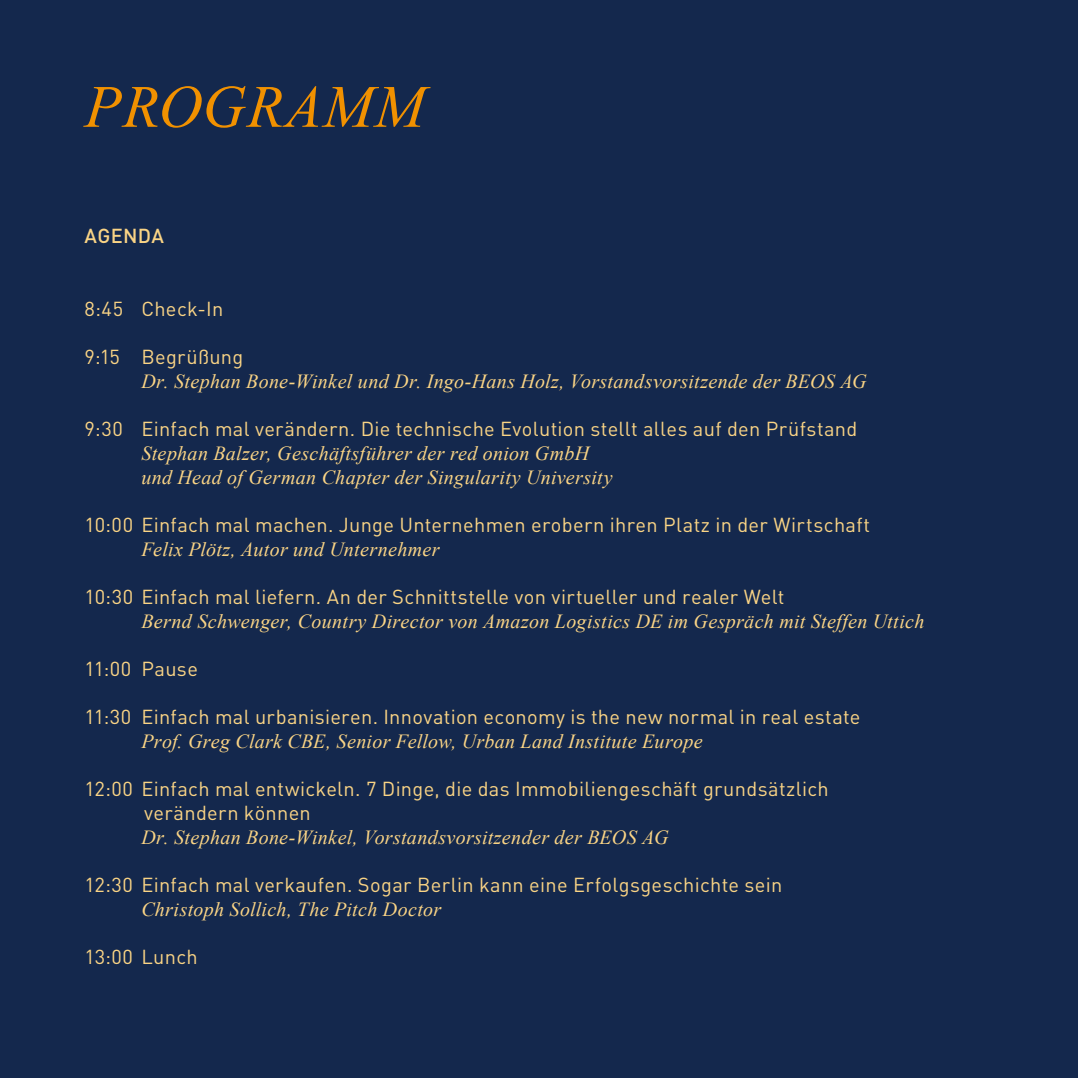
<style>
.page{position:relative;width:1078px;height:1078px;background:#fff}
.page>*{position:absolute;margin:0;border:0;box-sizing:border-box;transform-origin:0 0}
.t1{font:italic 60px "Times New Roman";letter-spacing:.025em;color:#f19100}
.t2{font:italic 20px/24px "Times New Roman";letter-spacing:.015em;color:#fad485}
.t3{font:20px/24px "DIN";letter-spacing:.015em;color:#fad485}
.t4{font:500 20px "DIN";letter-spacing:.015em;color:#fad485}
.s1{font-family:"DIN";font-style:normal}
.s2{font-family:"Times New Roman";font-style:italic}
</style>
<div class="page">
<div style="left:0;top:0;width:1077px;height:1077px;background:#14284d"></div>
<p class="t1" style="left:85px;top:65px;width:342px">PROGRAMM</p>
<p class="t4" style="left:85px;top:223px;width:81px">AGENDA</p>
<p class="t3" style="left:85px;top:296px;width:140px">8:45 Check-In</p>
<p class="t3" style="left:85px;top:344px;width:160px">9:15 Begrüßung</p>
<p class="t2" style="left:141px;top:368px;width:726px">Dr. Stephan Bone-Winkel und Dr. Ingo-Hans Holz, Vorstandsvorsitzende der BEOS AG</p>
<p class="t2" style="left:141px;top:416px;width:717px;text-indent:-57px"><span class="s1">9:30 Einfach mal verändern. Die technische Evolution stellt alles auf den Prüfstand<br></span>Stephan Balzer, Geschäftsführer der red onion GmbH<br>und Head of German Chapter der Singularity University</p>
<p class="t3" style="left:141px;top:512px;width:730px;text-indent:-57px">10:00 Einfach mal machen. Junge Unternehmen erobern ihren Platz in der Wirtschaft<br><span class="s2">Felix Plötz, Autor und Unternehmer</span></p>
<p class="t2" style="left:141px;top:584px;width:784px;text-indent:-57px"><span class="s1">10:30 Einfach mal liefern. An der Schnittstelle von virtueller und realer Welt<br></span>Bernd Schwenger, Country Director von Amazon Logistics DE im Gespräch mit Steffen Uttich</p>
<p class="t3" style="left:85px;top:656px;width:115px">11:00 Pause</p>
<p class="t3" style="left:141px;top:704px;width:720px;text-indent:-57px">11:30 Einfach mal urbanisieren. Innovation economy is the new normal in real estate<br><span class="s2">Prof. Greg Clark CBE, Senior Fellow, Urban Land Institute Europe</span></p>
<p class="t3" style="left:85px;top:776px;width:745px">12:00 Einfach mal entwickeln. 7 Dinge, die das Immobiliengeschäft grundsätzlich</p>
<p class="t2" style="left:141px;top:800px;width:528px"><span class="s1">verändern können<br></span>Dr. Stephan Bone-Winkel, Vorstandsvorsitzender der BEOS AG</p>
<p class="t3" style="left:85px;top:872px;width:699px">12:30 Einfach mal verkaufen. Sogar Berlin kann eine Erfolgsgeschichte sein</p>
<p class="t2" style="left:141px;top:896px;width:301px">Christoph Sollich, The Pitch Doctor</p>
<p class="t3" style="left:85px;top:944px;width:114px">13:00 Lunch</p>
</div>
